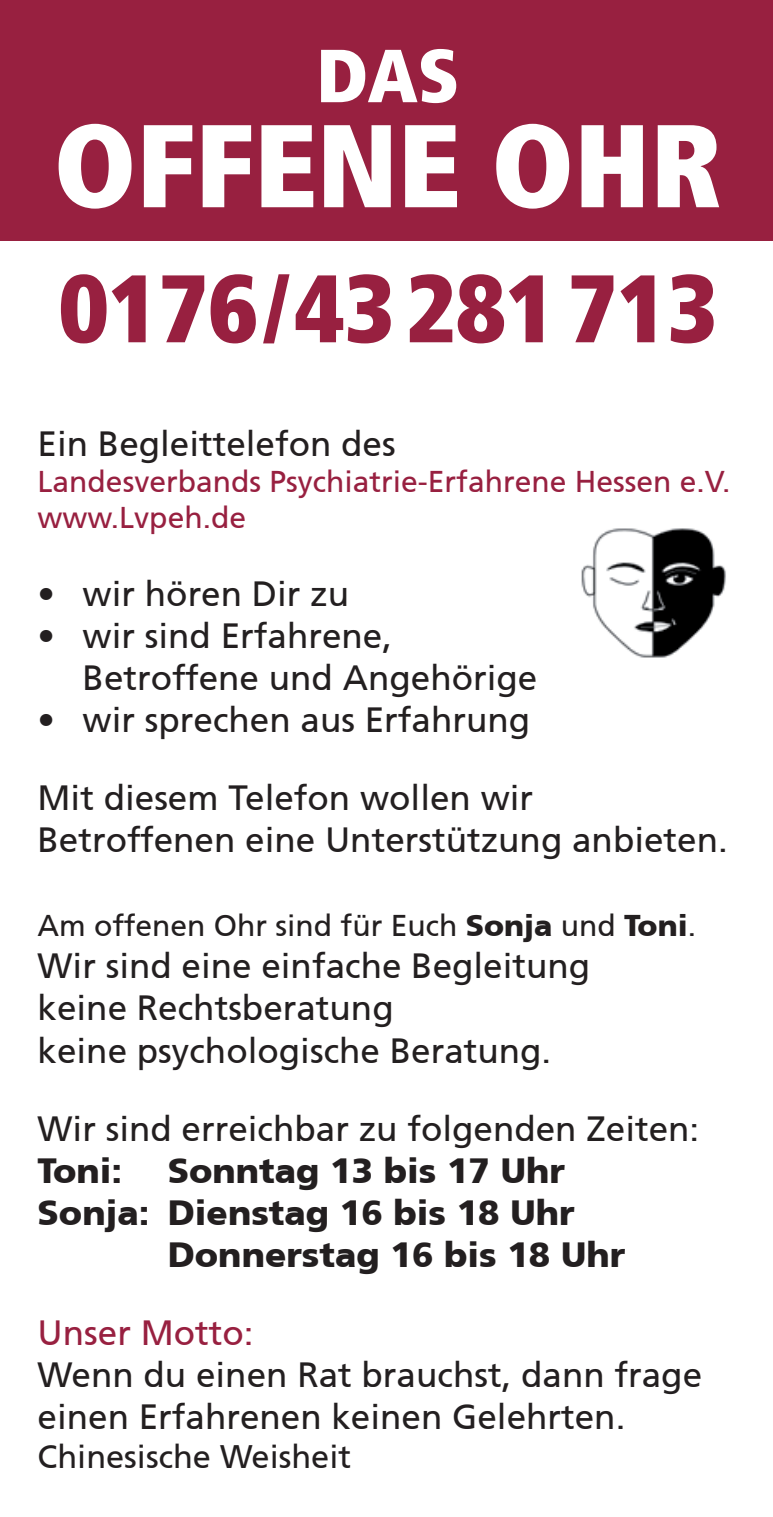
<style>
.page{position:relative;width:773px;height:1517px;background:#fff}
.page>*{position:absolute;margin:0;border:0;box-sizing:border-box;transform-origin:0 0}
.t1{font:900 condensed 117.5px "Frutiger LT";color:#fff}
.t2{font:900 condensed 95.75px "Frutiger LT";color:#982040}
.t3{font:900 condensed 75px "Frutiger LT";color:#fff}
.t4{font:35px/42px "Frutiger CE";color:#231f20}
.t5{font:900 35px "Frutiger CE";color:#231f20}
.t6{font:35px "Frutiger CE";color:#982040}
.t7{font:32.5px "Frutiger CE";color:#231f20}
.t8{font:30px/36px "Frutiger CE";color:#982040}
.t9{font:30px "Frutiger CE";color:#231f20}
.s1{font-weight:900}
</style>
<div class="page">
<div style="left:0;top:0;width:772px;height:241px;background:#982040"></div>
<img style="left:581px;top:528px;width:145px;height:130px">
<h3 class="t3" style="left:316px;top:30px;width:145px">DAS</h3>
<h1 class="t1" style="left:54px;top:94px;width:669px">OFFENE OHR</h1>
<h2 class="t2" style="left:59px;top:250px;width:659px">0176/43281713</h2>
<p class="t4" style="left:38px;top:423px;width:359px">Ein Begleittelefon des</p>
<p class="t8" style="left:38px;top:464px;width:694px">Landesverbands Psychiatrie-Erfahrene Hessen e.V. www.Lvpeh.de</p>
<p class="t4" style="left:38px;top:573px;width:313px">• wir hören Dir zu</p>
<p class="t4" style="left:83px;top:615px;width:456px;text-indent:-45px">• wir sind Erfahrene,<br>Betroffene und Angehörige</p>
<p class="t4" style="left:38px;top:699px;width:494px">• wir sprechen aus Erfahrung</p>
<p class="t4" style="left:38px;top:777px;width:691px">Mit diesem Telefon wollen wir<br>Betroffenen eine Unterstützung anbieten.</p>
<p class="t9" style="left:38px;top:908px;width:660px">Am offenen Ohr sind für Euch <span class="s1">Sonja</span> und <span class="s1">Toni</span>.</p>
<p class="t4" style="left:38px;top:945px;width:554px">Wir sind eine einfache Begleitung keine Rechtsberatung<br>keine psychologische Beratung.</p>
<p class="t4" style="left:38px;top:1107px;width:663px">Wir sind erreichbar zu folgenden Zeiten:</p>
<p class="t5" style="left:38px;top:1149px;width:86px">Toni:</p>
<p class="t5" style="left:168px;top:1149px;width:399px">Sonntag 13 bis 17 Uhr</p>
<p class="t5" style="left:38px;top:1191px;width:538px">Sonja: Dienstag 16 bis 18 Uhr</p>
<p class="t5" style="left:168px;top:1233px;width:459px">Donnerstag 16 bis 18 Uhr</p>
<p class="t6" style="left:38px;top:1312px;width:217px">Unser Motto:</p>
<p class="t4" style="left:38px;top:1353px;width:666px">Wenn du einen Rat brauchst, dann frage einen Erfahrenen keinen Gelehrten.</p>
<p class="t7" style="left:38px;top:1437px;width:315px">Chinesische Weisheit</p>
</div>
